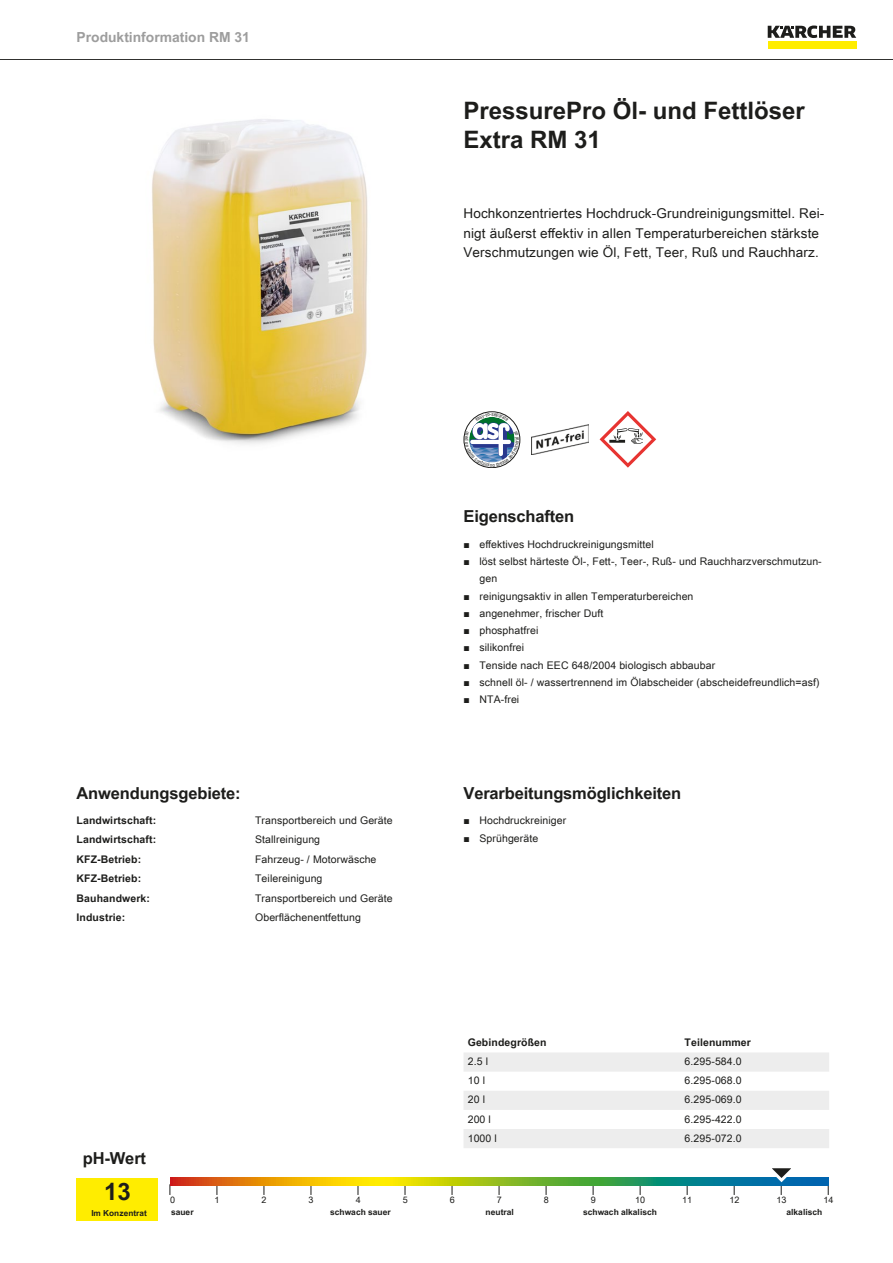
<style>
.page{position:relative;width:893px;height:1263px;background:#fff}
.page>*{position:absolute;margin:0;border:0;box-sizing:border-box;transform-origin:0 0}
.t1{font:700 24px/28.8px "Arial Unicode MS";color:#1d1d1b}
.t2{font:700 16.5px "Arial Unicode MS";letter-spacing:-.01em;color:#1d1d1b}
.t3{font:700 13.8px "Arial Unicode MS";color:#9d9d9d}
.t4{font:13.5px/19.5px "Arial Unicode MS";letter-spacing:.01em;color:#1d1d1b}
.t5{font:10.5px/17.2px "Arial Unicode MS";letter-spacing:.01em;color:#1d1d1b}
.t6{font:700 10.5px "Arial Unicode MS";letter-spacing:.01em;color:#1d1d1b}
.t7{font:9px "Arial Unicode MS";color:#1d1d1b}
.t8{font:700 8.4px "Arial Unicode MS";color:#1d1d1b}
.t9{font:700 8.25px "Arial Unicode MS";color:#1d1d1b}
.s1{font-family:"Arial"}
</style>
<div class="page">
<hr style="left:0;top:59px;width:893px;height:1px;background:#1d1d1b">
<div style="left:768px;top:42px;width:88px;height:7px;background:#ffed00"></div>
<svg style="left:768px;top:26px;width:88px;height:12px"></svg>
<img style="left:152px;top:119px;width:216px;height:325px">
<img style="left:531px;top:424px;width:57px;height:30px">
<svg style="left:600px;top:411px;width:56px;height:57px"></svg>
<div style="left:77px;top:1178px;width:81px;height:42px;background:#ffed00"></div>
<svg style="left:170px;top:1178px;width:658px;height:8px"></svg>
<svg style="left:764px;top:1168px;width:38px;height:27px"></svg>
<svg style="left:464px;top:1053px;width:365px;height:95px"></svg>
<svg style="left:464px;top:412px;width:56px;height:56px"></svg>
<h3 class="t3" style="left:77px;top:27px;width:175px">Produktinformation RM 31</h3>
<h1 class="t1" style="left:463px;top:97px;width:343px">PressurePro Öl- und Fettlöser<br>Extra RM 31</h1>
<p class="t4" style="left:463px;top:203px;width:362px">Hochkonzentriertes Hochdruck-Grundreinigungsmittel. Rei&shy;nigt äußerst effektiv in allen Temperaturbereichen stärkste<br>Verschmutzungen wie Öl, Fett, Teer, Ruß und Rauchharz.</p>
<h2 class="t2" style="left:77px;top:780px;width:166px">Anwendungsgebiete:</h2>
<p class="t6" style="left:77px;top:812px;width:81px">Landwirtschaft:</p>
<p class="t5" style="left:255px;top:811px;width:139px">Transportbereich und Geräte</p>
<p class="t6" style="left:77px;top:832px;width:81px">Landwirtschaft:</p>
<p class="t5" style="left:255px;top:831px;width:66px">Stallreinigung</p>
<p class="t6" style="left:77px;top:851px;width:66px">KFZ-Betrieb:</p>
<p class="t5" style="left:255px;top:850px;width:123px">Fahrzeug- / Motorwäsche</p>
<p class="t6" style="left:77px;top:871px;width:66px">KFZ-Betrieb:</p>
<p class="t5" style="left:255px;top:870px;width:69px">Teilereinigung</p>
<p class="t6" style="left:77px;top:890px;width:75px">Bauhandwerk:</p>
<p class="t5" style="left:255px;top:889px;width:139px">Transportbereich und Geräte</p>
<p class="t6" style="left:77px;top:910px;width:50px">Industrie:</p>
<p class="t5" style="left:255px;top:908px;width:107px">Oberflächenentfettung</p>
<h2 class="t2" style="left:463px;top:504px;width:112px">Eigenschaften</h2>
<p class="t5" style="left:463px;top:535px;width:192px"><span class="s1">■</span> effektives Hochdruckreinigungsmittel</p>
<p class="t5" style="left:479px;top:553px;width:344px;text-indent:-16px"><span class="s1">■</span> löst selbst härteste Öl-, Fett-, Teer-, Ruß- und Rauchharzverschmutzun&shy;gen</p>
<p class="t5" style="left:463px;top:587px;width:231px"><span class="s1">■</span> reinigungsaktiv in allen Temperaturbereichen</p>
<p class="t5" style="left:463px;top:604px;width:141px"><span class="s1">■</span> angenehmer, frischer Duft</p>
<p class="t5" style="left:463px;top:622px;width:76px"><span class="s1">■</span> phosphatfrei</p>
<p class="t5" style="left:463px;top:639px;width:62px"><span class="s1">■</span> silikonfrei</p>
<p class="t5" style="left:463px;top:656px;width:253px"><span class="s1">■</span> Tenside nach EEC 648/2004 biologisch abbaubar</p>
<p class="t5" style="left:463px;top:673px;width:358px"><span class="s1">■</span> schnell öl- / wassertrennend im Ölabscheider (abscheidefreundlich=asf)</p>
<p class="t5" style="left:463px;top:691px;width:57px"><span class="s1">■</span> NTA-frei</p>
<h2 class="t2" style="left:463px;top:780px;width:219px">Verarbeitungsmöglichkeiten</h2>
<p class="t5" style="left:463px;top:812px;width:104px"><span class="s1">■</span> Hochdruckreiniger</p>
<p class="t5" style="left:463px;top:829px;width:76px"><span class="s1">■</span> Sprühgeräte</p>
<p class="t6" style="left:468px;top:1034px;width:80px">Gebindegrößen</p>
<p class="t6" style="left:685px;top:1034px;width:68px">Teilenummer</p>
<p class="t5" style="left:468px;top:1052px;width:22px">2.5 l</p>
<p class="t5" style="left:685px;top:1052px;width:59px">6.295-584.0</p>
<p class="t5" style="left:468px;top:1072px;width:19px">10 l</p>
<p class="t5" style="left:685px;top:1072px;width:59px">6.295-068.0</p>
<p class="t5" style="left:468px;top:1091px;width:19px">20 l</p>
<p class="t5" style="left:685px;top:1091px;width:59px">6.295-069.0</p>
<p class="t5" style="left:468px;top:1110px;width:25px">200 l</p>
<p class="t5" style="left:685px;top:1110px;width:59px">6.295-422.0</p>
<p class="t5" style="left:468px;top:1129px;width:31px">1000 l</p>
<p class="t5" style="left:685px;top:1129px;width:59px">6.295-072.0</p>
<h2 class="t2" style="left:83px;top:1146px;width:65px">pH-Wert</h2>
<h1 class="t1" style="left:104px;top:1178px;width:28px">13</h1>
<p class="t7" style="left:170px;top:1193px;width:7px">0</p>
<p class="t7" style="left:215px;top:1193px;width:7px">1</p>
<p class="t7" style="left:262px;top:1193px;width:7px">2</p>
<p class="t7" style="left:309px;top:1193px;width:7px">3</p>
<p class="t7" style="left:356px;top:1193px;width:7px">4</p>
<p class="t7" style="left:403px;top:1193px;width:7px">5</p>
<p class="t7" style="left:450px;top:1193px;width:7px">6</p>
<p class="t7" style="left:497px;top:1193px;width:7px">7</p>
<p class="t7" style="left:544px;top:1193px;width:7px">8</p>
<p class="t7" style="left:591px;top:1193px;width:7px">9</p>
<p class="t7" style="left:635px;top:1193px;width:12px">10</p>
<p class="t7" style="left:682px;top:1193px;width:12px">11</p>
<p class="t7" style="left:729px;top:1193px;width:12px">12</p>
<p class="t7" style="left:776px;top:1193px;width:12px">13</p>
<p class="t7" style="left:823px;top:1193px;width:12px">14</p>
<p class="t9" style="left:91px;top:1207px;width:57px">Im Konzentrat</p>
<p class="t8" style="left:171px;top:1206px;width:24px">sauer</p>
<p class="t8" style="left:330px;top:1206px;width:62px">schwach sauer</p>
<p class="t8" style="left:486px;top:1206px;width:30px">neutral</p>
<p class="t8" style="left:583px;top:1206px;width:75px">schwach alkalisch</p>
<p class="t8" style="left:786px;top:1206px;width:37px">alkalisch</p>
</div>
